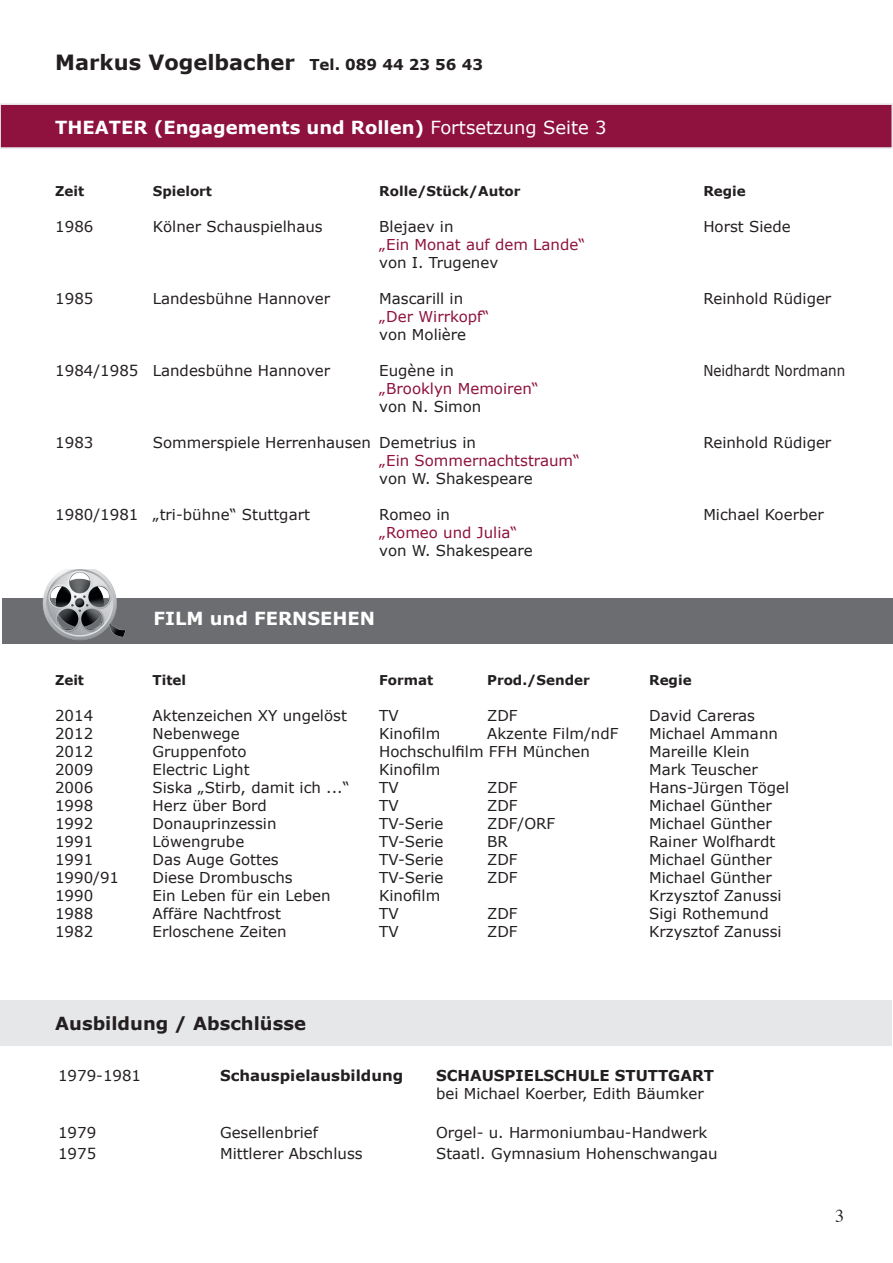
<style>
.page{position:relative;width:893px;height:1263px;background:#fff}
.page>*{position:absolute;margin:0;border:0;box-sizing:border-box;transform-origin:0 0}
.t1{font:700 21px "Verdana";color:#231f20}
.t2{font:700 18px "Verdana";color:#fff}
.t3{font:700 18px "Verdana";color:#231f20}
.t4{font:18px "Times";color:#231f20}
.t5{font:15px "Verdana";color:#231f20}
.t6{font:15px "Verdana";color:#8e113e}
.t7{font:700 15px "Verdana";color:#231f20}
.t8{font:15px "Verdana";color:#231f20;scale:.9 1}
.t9{font:700 13.5px "Verdana";color:#231f20}
.s1{font-size:15px}
.s2{font-weight:400}
</style>
<div class="page">
<div style="left:0;top:104px;width:892px;height:44px;background:#8e113e"></div>
<div style="left:0;top:103px;width:893px;height:46px;border:2px solid #e6e7e9"></div>
<div style="left:2px;top:598px;width:890px;height:45px;background:#6c6d70"></div>
<img style="left:27px;top:570px;width:106px;height:74px">
<div style="left:0;top:1000px;width:892px;height:46px;background:#e6e7e9"></div>
<h1 class="t1" style="left:55px;top:49px;width:429px">Markus Vogelbacher <span class="s1">Tel. 089 44 23 56 43</span></h1>
<p class="t2" style="left:55px;top:116px;width:553px">THEATER (Engagements und Rollen) <span class="s2">Fortsetzung Seite 3</span></p>
<p class="t9" style="left:55px;top:182px;width:31px">Zeit</p>
<p class="t9" style="left:153px;top:182px;width:61px">Spielort</p>
<p class="t9" style="left:379px;top:182px;width:143px">Rolle/Stück/Autor</p>
<p class="t9" style="left:703px;top:182px;width:44px">Regie</p>
<p class="t5" style="left:55px;top:217px;width:40px">1986</p>
<p class="t5" style="left:153px;top:217px;width:171px">Kölner Schauspielhaus</p>
<p class="t5" style="left:379px;top:217px;width:76px">Blejaev in</p>
<p class="t5" style="left:703px;top:217px;width:89px">Horst Siede</p>
<p class="t6" style="left:379px;top:235px;width:207px">„Ein Monat auf dem Lande“</p>
<p class="t5" style="left:379px;top:253px;width:120px">von I. Trugenev</p>
<p class="t5" style="left:55px;top:289px;width:40px">1985</p>
<p class="t5" style="left:153px;top:289px;width:179px">Landesbühne Hannover</p>
<p class="t5" style="left:379px;top:289px;width:85px">Mascarill in</p>
<p class="t5" style="left:703px;top:289px;width:130px">Reinhold Rüdiger</p>
<p class="t6" style="left:379px;top:307px;width:112px">„Der Wirrkopf“</p>
<p class="t5" style="left:379px;top:325px;width:88px">von Molière</p>
<p class="t5" style="left:55px;top:361px;width:276px">1984/1985 Landesbühne Hannover</p>
<p class="t5" style="left:379px;top:361px;width:76px">Eugène in</p>
<p class="t8" style="left:703px;top:361px;width:159px">Neidhardt Nordmann</p>
<p class="t6" style="left:379px;top:379px;width:161px">„Brooklyn Memoiren“</p>
<p class="t5" style="left:379px;top:397px;width:104px">von N. Simon</p>
<p class="t5" style="left:55px;top:433px;width:40px">1983</p>
<p class="t5" style="left:153px;top:433px;width:325px">Sommerspiele Herrenhausen Demetrius in</p>
<p class="t5" style="left:703px;top:433px;width:130px">Reinhold Rüdiger</p>
<p class="t6" style="left:379px;top:451px;width:202px">„Ein Sommernachtstraum“</p>
<p class="t5" style="left:379px;top:469px;width:155px">von W. Shakespeare</p>
<p class="t5" style="left:55px;top:505px;width:256px">1980/1981 „tri-bühne“ Stuttgart</p>
<p class="t5" style="left:379px;top:505px;width:72px">Romeo in</p>
<p class="t5" style="left:703px;top:505px;width:122px">Michael Koerber</p>
<p class="t6" style="left:379px;top:523px;width:140px">„Romeo und Julia“</p>
<p class="t5" style="left:379px;top:541px;width:155px">von W. Shakespeare</p>
<p class="t2" style="left:154px;top:607px;width:223px">FILM und FERNSEHEN</p>
<p class="t9" style="left:55px;top:672px;width:31px">Zeit</p>
<p class="t9" style="left:153px;top:672px;width:35px">Titel</p>
<p class="t9" style="left:379px;top:672px;width:56px">Format</p>
<p class="t9" style="left:487px;top:672px;width:104px">Prod./Sender</p>
<p class="t9" style="left:649px;top:672px;width:44px">Regie</p>
<p class="t5" style="left:55px;top:706px;width:40px">2014</p>
<p class="t5" style="left:153px;top:706px;width:196px">Aktenzeichen XY ungelöst</p>
<p class="t5" style="left:379px;top:706px;width:21px">TV</p>
<p class="t5" style="left:487px;top:706px;width:32px">ZDF</p>
<p class="t5" style="left:649px;top:706px;width:107px">David Careras</p>
<p class="t5" style="left:55px;top:724px;width:40px">2012</p>
<p class="t5" style="left:153px;top:724px;width:89px">Nebenwege</p>
<p class="t5" style="left:379px;top:724px;width:63px">Kinofilm</p>
<p class="t5" style="left:487px;top:724px;width:133px">Akzente Film/ndF</p>
<p class="t5" style="left:649px;top:724px;width:130px">Michael Ammann</p>
<p class="t5" style="left:55px;top:742px;width:40px">2012</p>
<p class="t5" style="left:153px;top:742px;width:96px">Gruppenfoto</p>
<p class="t5" style="left:379px;top:742px;width:212px">Hochschulfilm FFH München</p>
<p class="t5" style="left:649px;top:742px;width:102px">Mareille Klein</p>
<p class="t5" style="left:55px;top:760px;width:40px">2009</p>
<p class="t5" style="left:153px;top:760px;width:99px">Electric Light</p>
<p class="t5" style="left:379px;top:760px;width:63px">Kinofilm</p>
<p class="t5" style="left:649px;top:760px;width:110px">Mark Teuscher</p>
<p class="t5" style="left:55px;top:778px;width:40px">2006</p>
<p class="t5" style="left:153px;top:778px;width:198px">Siska „Stirb, damit ich ...“</p>
<p class="t5" style="left:379px;top:778px;width:21px">TV</p>
<p class="t5" style="left:487px;top:778px;width:32px">ZDF</p>
<p class="t5" style="left:649px;top:778px;width:142px">Hans-Jürgen Tögel</p>
<p class="t5" style="left:55px;top:796px;width:40px">1998</p>
<p class="t5" style="left:153px;top:796px;width:116px">Herz über Bord</p>
<p class="t5" style="left:379px;top:796px;width:21px">TV</p>
<p class="t5" style="left:487px;top:796px;width:32px">ZDF</p>
<p class="t5" style="left:649px;top:796px;width:124px">Michael Günther</p>
<p class="t5" style="left:55px;top:814px;width:40px">1992</p>
<p class="t5" style="left:153px;top:814px;width:125px">Donauprinzessin</p>
<p class="t5" style="left:379px;top:814px;width:66px">TV-Serie</p>
<p class="t5" style="left:487px;top:814px;width:70px">ZDF/ORF</p>
<p class="t5" style="left:649px;top:814px;width:124px">Michael Günther</p>
<p class="t5" style="left:55px;top:832px;width:40px">1991</p>
<p class="t5" style="left:153px;top:832px;width:93px">Löwengrube</p>
<p class="t5" style="left:379px;top:832px;width:66px">TV-Serie</p>
<p class="t5" style="left:487px;top:832px;width:22px">BR</p>
<p class="t5" style="left:649px;top:832px;width:128px">Rainer Wolfhardt</p>
<p class="t5" style="left:55px;top:850px;width:40px">1991</p>
<p class="t5" style="left:153px;top:850px;width:128px">Das Auge Gottes</p>
<p class="t5" style="left:379px;top:850px;width:66px">TV-Serie</p>
<p class="t5" style="left:487px;top:850px;width:32px">ZDF</p>
<p class="t5" style="left:649px;top:850px;width:124px">Michael Günther</p>
<p class="t5" style="left:55px;top:868px;width:66px">1990/91</p>
<p class="t5" style="left:153px;top:868px;width:142px">Diese Drombuschs</p>
<p class="t5" style="left:379px;top:868px;width:66px">TV-Serie</p>
<p class="t5" style="left:487px;top:868px;width:32px">ZDF</p>
<p class="t5" style="left:649px;top:868px;width:124px">Michael Günther</p>
<p class="t5" style="left:55px;top:886px;width:40px">1990</p>
<p class="t5" style="left:153px;top:886px;width:180px">Ein Leben für ein Leben</p>
<p class="t5" style="left:379px;top:886px;width:63px">Kinofilm</p>
<p class="t5" style="left:649px;top:886px;width:134px">Krzysztof Zanussi</p>
<p class="t5" style="left:55px;top:904px;width:40px">1988</p>
<p class="t5" style="left:153px;top:904px;width:130px">Affäre Nachtfrost</p>
<p class="t5" style="left:379px;top:904px;width:21px">TV</p>
<p class="t5" style="left:487px;top:904px;width:32px">ZDF</p>
<p class="t5" style="left:649px;top:904px;width:121px">Sigi Rothemund</p>
<p class="t5" style="left:55px;top:922px;width:40px">1982</p>
<p class="t5" style="left:153px;top:922px;width:136px">Erloschene Zeiten</p>
<p class="t5" style="left:379px;top:922px;width:21px">TV</p>
<p class="t5" style="left:487px;top:922px;width:32px">ZDF</p>
<p class="t5" style="left:649px;top:922px;width:134px">Krzysztof Zanussi</p>
<p class="t3" style="left:55px;top:1012px;width:252px">Ausbildung / Abschlüsse</p>
<p class="t5" style="left:58px;top:1065px;width:85px">1979-1981</p>
<p class="t7" style="left:220px;top:1065px;width:185px">Schauspielausbildung</p>
<p class="t7" style="left:436px;top:1065px;width:279px">SCHAUSPIELSCHULE STUTTGART</p>
<p class="t5" style="left:436px;top:1083px;width:269px">bei Michael Koerber, Edith Bäumker</p>
<p class="t5" style="left:58px;top:1122px;width:40px">1979</p>
<p class="t5" style="left:220px;top:1122px;width:100px">Gesellenbrief</p>
<p class="t5" style="left:436px;top:1122px;width:273px">Orgel- u. Harmoniumbau-Handwerk</p>
<p class="t5" style="left:58px;top:1143px;width:40px">1975</p>
<p class="t5" style="left:220px;top:1143px;width:144px">Mittlerer Abschluss</p>
<p class="t5" style="left:436px;top:1143px;width:283px">Staatl. Gymnasium Hohenschwangau</p>
<p class="t4" style="left:835px;top:1199px;width:10px">3</p>
</div>
